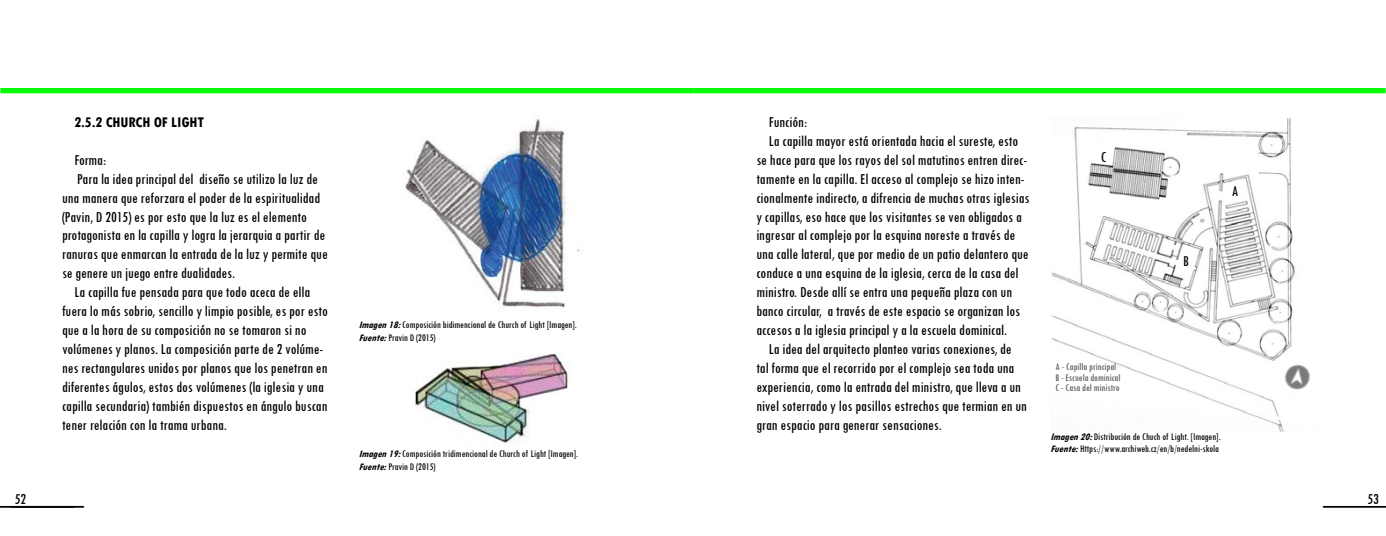
<style>
.page{position:relative;width:1386px;height:536px;background:#fff}
.page>*{position:absolute;margin:0;border:0;box-sizing:border-box;transform-origin:0 0}
.t1{font:condensed 15.75px "Tw Cen";color:#000}
.t2{font:700 condensed 15.75px "Tw Cen";color:#000}
.t3{font:condensed 10.5px/12.6px "Tw Cen";color:#000}
.t4{font:condensed 10.5px/10.4px "Tw Cen";color:#595959}
.s1{font-weight:700;font-style:italic}
</style>
<div class="page">
<hr style="left:0;top:505px;width:83px;height:2px;background:#000">
<hr style="left:1324px;top:505px;width:62px;height:2px;background:#000">
<div style="left:0;top:88px;width:693px;height:5px;background:#00ff01"></div>
<img style="left:405px;top:119px;width:175px;height:189px">
<img style="left:415px;top:354px;width:153px;height:89px">
<div style="left:693px;top:88px;width:693px;height:5px;background:#00ff01"></div>
<img style="left:1051px;top:118px;width:244px;height:314px">
<img style="left:1273px;top:357px;width:37px;height:44px">
<p class="t2" style="left:74px;top:112px;width:131px">2.5.2 CHURCH OF LIGHT</p>
<p class="t1" style="left:74px;top:150px;width:33px">Forma:</p>
<p class="t1" style="left:77px;top:169px;width:242px">Para la idea principal del diseño se utilizo la luz de</p>
<p class="t1" style="left:62px;top:188px;width:260px">una manera que reforzara el poder de la espiritualidad</p>
<p class="t1" style="left:62px;top:207px;width:246px">(Pavin, D 2015) es por esto que la luz es el elemento</p>
<p class="t1" style="left:62px;top:226px;width:265px">protagonista en la capilla y logra la jerarquia a partir de</p>
<p class="t1" style="left:62px;top:245px;width:267px">ranuras que enmarcan la entrada de la luz y permite que</p>
<p class="t1" style="left:62px;top:264px;width:175px">se genere un juego entre dualidades.</p>
<p class="t1" style="left:74px;top:283px;width:237px">La capilla fue pensada para que todo aceca de ella</p>
<p class="t1" style="left:62px;top:301px;width:267px">fuera lo más sobrio, sencillo y limpio posible, es por esto</p>
<p class="t1" style="left:62px;top:320px;width:246px">que a la hora de su composición no se tomaron si no</p>
<p class="t1" style="left:62px;top:339px;width:263px">volúmenes y planos. La composición parte de 2 volúme-</p>
<p class="t1" style="left:62px;top:358px;width:267px">nes rectangulares unidos por planos que los penetran en</p>
<p class="t1" style="left:62px;top:377px;width:263px">diferentes águlos, estos dos volúmenes (la iglesia y una</p>
<p class="t1" style="left:62px;top:396px;width:267px">capilla secundaria) también dispuestos en ángulo buscan</p>
<p class="t1" style="left:62px;top:415px;width:166px">tener relación con la trama urbana.</p>
<p class="t3" style="left:359px;top:318px;width:220px"><span class="s1">Imagen18:</span>Composición bidimencional de Church of Light [Imagen].<br><span class="s1">Fuente:</span>Pravin D (2015)</p>
<p class="t3" style="left:359px;top:447px;width:221px"><span class="s1">Imagen19:</span>Composición tridimencional de Church of Light [Imagen].<br><span class="s1">Fuente:</span>Pravin D (2015)</p>
<p class="t1" style="left:769px;top:112px;width:40px">Función:</p>
<p class="t1" style="left:769px;top:131px;width:251px">La capilla mayor está orientada hacia el sureste, esto</p>
<p class="t1" style="left:756px;top:150px;width:272px">se hace para que los rayos del sol matutinos entren direc-</p>
<p class="t1" style="left:756px;top:169px;width:270px">tamente en la capilla. El acceso al complejo se hizo inten-</p>
<p class="t1" style="left:756px;top:188px;width:275px">cionalmente indirecto, a difrencia de muchas otras iglesias</p>
<p class="t1" style="left:756px;top:207px;width:267px">y capillas, eso hace que los visitantes se ven obligados a</p>
<p class="t1" style="left:756px;top:226px;width:260px">ingresar al complejo por la esquina noreste a través de</p>
<p class="t1" style="left:756px;top:245px;width:274px">una calle lateral, que por medio de un patio delantero que</p>
<p class="t1" style="left:756px;top:264px;width:264px">conduce a una esquina de la iglesia, cerca de la casa del</p>
<p class="t1" style="left:756px;top:283px;width:257px">ministro. Desde allí se entra una pequeña plaza con un</p>
<p class="t1" style="left:756px;top:301px;width:265px">banco circular, a través de este espacio se organizan los</p>
<p class="t1" style="left:756px;top:320px;width:252px">accesos a la iglesia principal y a la escuela dominical.</p>
<p class="t1" style="left:769px;top:339px;width:244px">La idea del arquitecto planteo varias conexiones, de</p>
<p class="t1" style="left:756px;top:358px;width:259px">tal forma que el recorrido por el complejo sea toda una</p>
<p class="t1" style="left:756px;top:377px;width:266px">experiencia, como la entrada del ministro, que lleva a un</p>
<p class="t1" style="left:756px;top:396px;width:272px">nivel soterrado y los pasillos estrechos que termian en un</p>
<p class="t1" style="left:756px;top:415px;width:187px">gran espacio para generar sensaciones.</p>
<p class="t1" style="left:1101px;top:147px;width:7px">C</p>
<p class="t1" style="left:1183px;top:251px;width:7px">B</p>
<p class="t1" style="left:1232px;top:181px;width:8px">A</p>
<p class="t4" style="left:1055px;top:361px;width:66px">A - Capilla principal<br>B - Escuela dominical<br>C - Casa del ministro</p>
<p class="t3" style="left:1050px;top:429px;width:172px"><span class="s1">Imagen20:</span>Distribución de Chuch of Light. [Imagen].<br><span class="s1">Fuente:</span>Https://www.archiweb.cz/en/b/nedelni-skola</p>
<p class="t1" style="left:15px;top:489px;width:13px">52</p>
<p class="t1" style="left:1367px;top:489px;width:13px">53</p>
</div>
